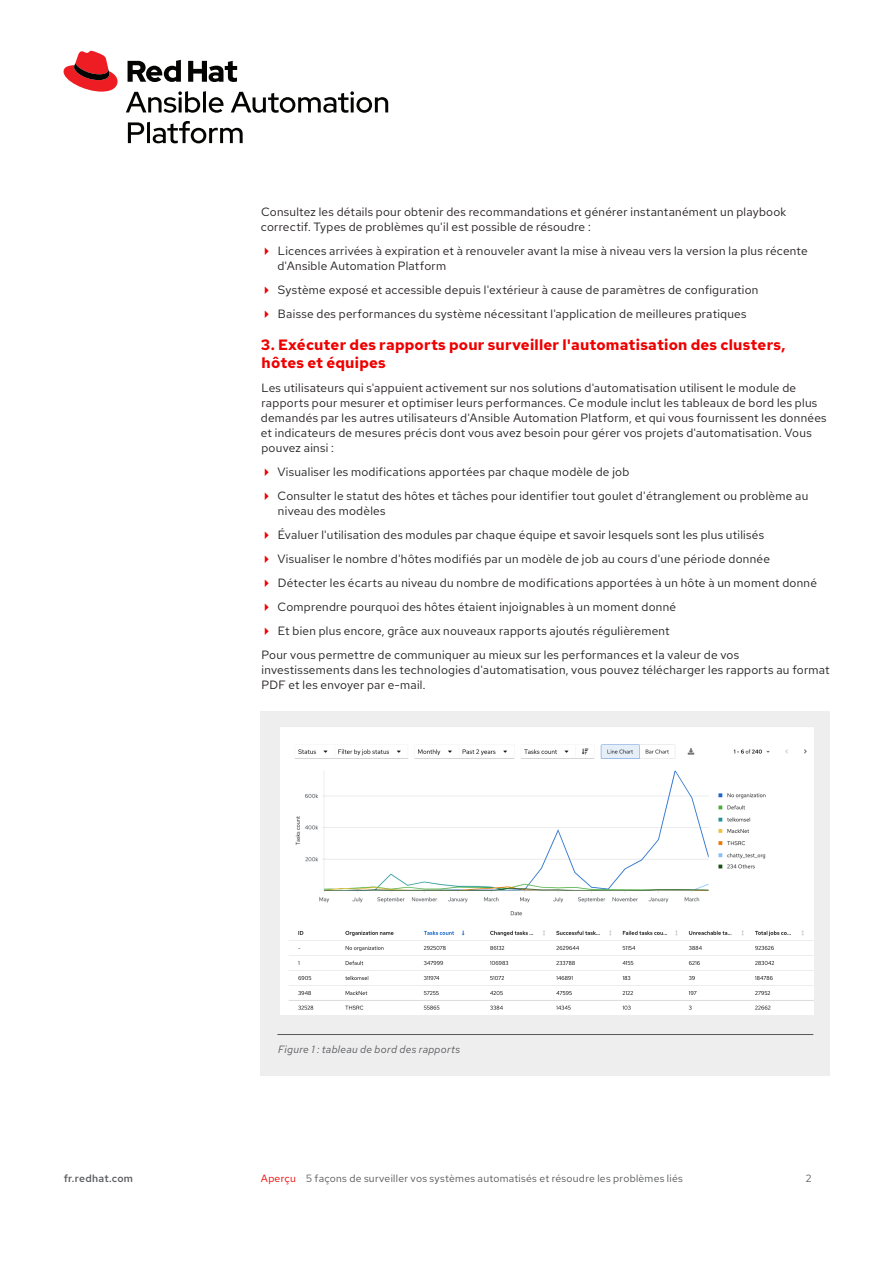
<style>
.page{position:relative;width:893px;height:1263px;background:#fff}
.page>*{position:absolute;margin:0;border:0;box-sizing:border-box;transform-origin:0 0}
.Main_-_Subhead_1{font:700 15px/18px "Red Hat Text";letter-spacing:.015em;color:#e00}
.Main_-_Body{font:12px/15px "Red Hat Text";letter-spacing:.02em;color:#231f20}
.t1{font:10.5px "Red Hat Text";letter-spacing:.025em;color:#57585a}
.Main_-_Image_Caption{font:italic 10.5px "Red Hat Text";letter-spacing:.025em;color:#57585a}
.t2{font:500 10.5px "Red Hat Text";letter-spacing:.025em;color:#57585a}
.s1{color:#e00}
</style>
<div class="page">
<div style="left:261px;top:711px;width:569px;height:364px;background:#eeeeef"></div>
<hr style="left:277px;top:1034px;width:536px;height:1px;background:#57585a">
<img style="left:281px;top:727px;width:532px;height:288px">
<svg style="left:126px;top:91px;width:98px;height:22px"></svg>
<svg style="left:231px;top:91px;width:157px;height:22px"></svg>
<svg style="left:128px;top:121px;width:115px;height:22px"></svg>
<svg style="left:64px;top:51px;width:54px;height:41px"></svg>
<svg style="left:128px;top:60px;width:109px;height:22px"></svg>
<p class="Main_-_Body" style="left:261px;top:204px;width:527px">Consultez les détails pour obtenir des recommandations et générer instantanément un playbook correctif. Types de problèmes qu'il est possible de résoudre :</p>
<p class="Main_-_Body" style="left:277px;top:243px;width:532px">Licences arrivées à expiration et à renouveler avant la mise à niveau vers la version la plus récente d'Ansible Automation Platform</p>
<p class="Main_-_Body" style="left:278px;top:282px;width:482px">Système exposé et accessible depuis l'extérieur à cause de paramètres de configuration</p>
<p class="Main_-_Body" style="left:278px;top:306px;width:470px">Baisse des performances du système nécessitant l'application de meilleures pratiques</p>
<p class="Main_-_Subhead_1" style="left:261px;top:335px;width:526px">3. Exécuter des rapports pour surveiller l'automatisation des clusters, hôtes et équipes</p>
<p class="Main_-_Body" style="left:261px;top:380px;width:567px">Les utilisateurs qui s'appuient activement sur nos solutions d'automatisation utilisent le module de rapports pour mesurer et optimiser leurs performances. Ce module inclut les tableaux de bord les plus demandés par les autres utilisateurs d'Ansible Automation Platform, et qui vous fournissent les données et indicateurs de mesures précis dont vous avez besoin pour gérer vos projets d'automatisation. Vous pouvez ainsi :</p>
<p class="Main_-_Body" style="left:277px;top:464px;width:353px">Visualiser les modifications apportées par chaque modèle de job</p>
<p class="Main_-_Body" style="left:278px;top:488px;width:532px">Consulter le statut des hôtes et tâches pour identifier tout goulet d'étranglement ou problème au niveau des modèles</p>
<p class="Main_-_Body" style="left:278px;top:527px;width:488px">Évaluer l'utilisation des modules par chaque équipe et savoir lesquels sont les plus utilisés</p>
<p class="Main_-_Body" style="left:277px;top:551px;width:494px">Visualiser le nombre d'hôtes modifiés par un modèle de job au cours d'une période donnée</p>
<p class="Main_-_Body" style="left:278px;top:575px;width:541px">Détecter les écarts au niveau du nombre de modifications apportées à un hôte à un moment donné</p>
<p class="Main_-_Body" style="left:278px;top:599px;width:400px">Comprendre pourquoi des hôtes étaient injoignables à un moment donné</p>
<p class="Main_-_Body" style="left:278px;top:623px;width:393px">Et bien plus encore, grâce aux nouveaux rapports ajoutés régulièrement</p>
<p class="Main_-_Body" style="left:261px;top:647px;width:570px">Pour vous permettre de communiquer au mieux sur les performances et la valeur de vos investissements dans les technologies d'automatisation, vous pouvez télécharger les rapports au format<br>PDF et les envoyer par e-mail.</p>
<p class="t2" style="left:64px;top:1171px;width:71px">fr.redhat.com</p>
<p class="Main_-_Image_Caption" style="left:278px;top:1042px;width:184px">Figure 1 : tableau de bord des rapports</p>
<p class="t1" style="left:261px;top:1171px;width:423px"><span class="s1">Aperçu</span> 5 façons de surveiller vos systèmes automatisés et résoudre les problèmes liés</p>
<p class="t1" style="left:806px;top:1171px;width:7px">2</p>
</div>
